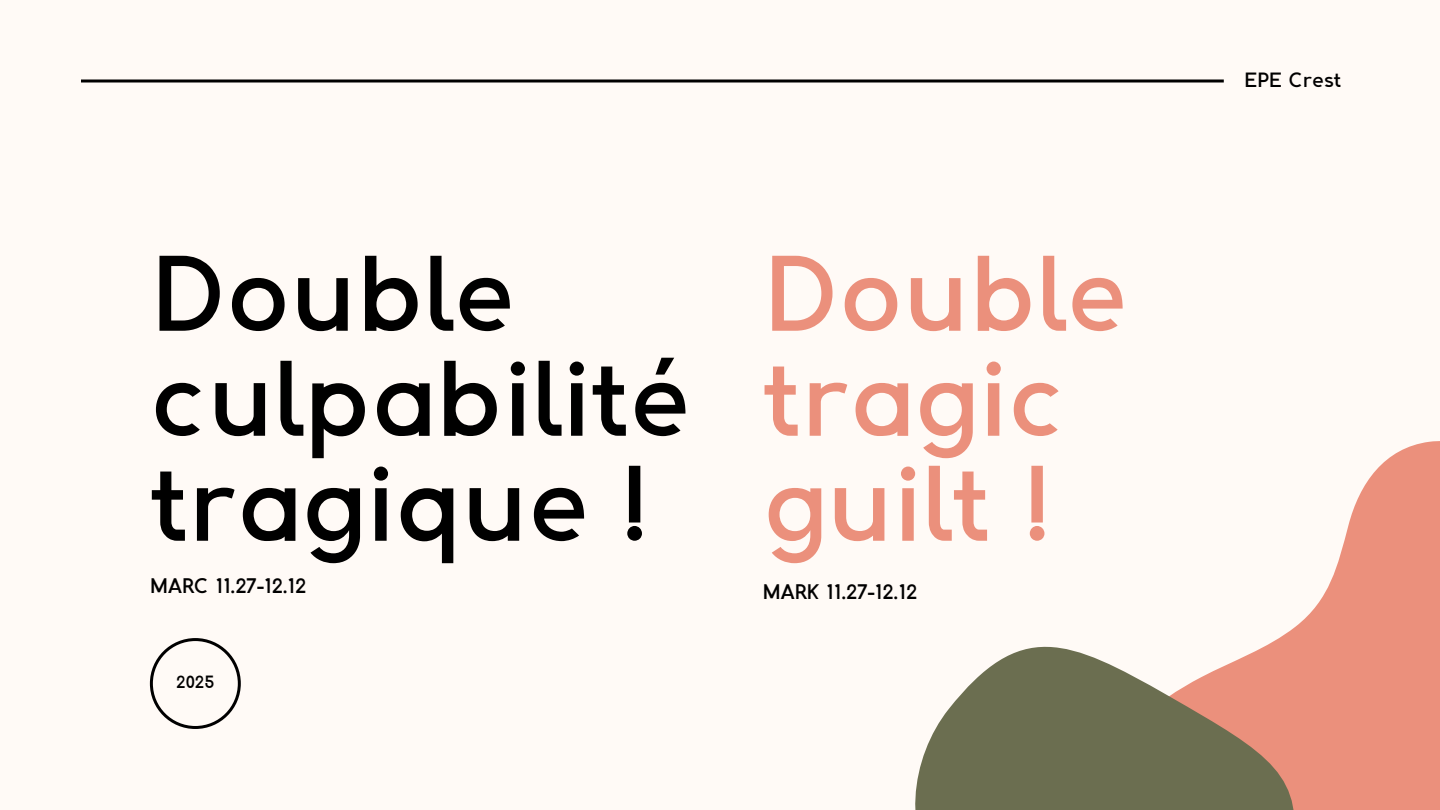
<style>
.page{position:relative;width:1440px;height:810px;background:#fffaf6}
.page>*{position:absolute;margin:0;border:0;box-sizing:border-box;transform-origin:0 0}
.t1{font:700 96px/105px "T Sqamus";color:#000}
.t2{font:700 96px/105px "T Sqamus";color:#eb907c}
.t3{font:700 18.9px "T Sqamus";color:#000}
.t4{font:700 18.5px "T Sqamus";color:#000}
.t5{font:700 15.9px "T Sqamus";color:#000}
</style>
<div class="page">
<hr style="left:81px;top:80px;width:1143px;height:2px;background:#000">
<svg style="left:150px;top:638px;width:91px;height:91px"></svg>
<svg style="left:1304px;top:441px;width:136px;height:369px;fill:#eb907c"></svg>
<svg style="left:915px;top:619px;width:391px;height:191px;fill:#6b6e50"></svg>
<p class="t1" style="left:150px;top:247px;width:541px">Double culpabilité tragique !</p>
<h2 class="t3" style="left:150px;top:576px;width:158px">MARC 11.27-12.12</h2>
<h3 class="t5" style="left:176px;top:674px;width:40px">2025</h3>
<p class="t2" style="left:763px;top:247px;width:365px">Double tragic guilt !</p>
<h1 class="t3" style="left:763px;top:582px;width:156px">MARK 11.27-12.12</h1>
<h1 class="t4" style="left:1244px;top:71px;width:99px">EPE Crest</h1>
</div>
